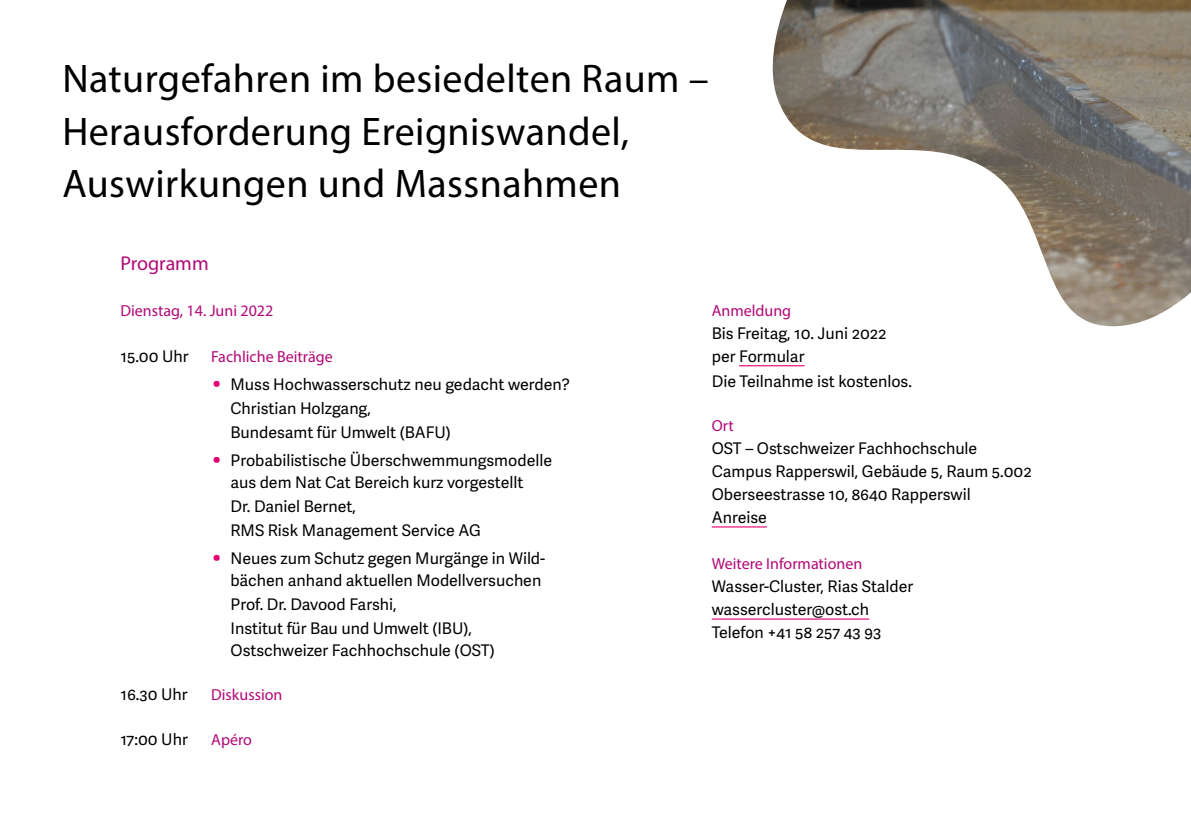
<style>
.page{position:relative;width:1191px;height:840px;background:#fff}
.page>*{position:absolute;margin:0;border:0;box-sizing:border-box;transform-origin:0 0}
.t1{font:40px/52px "Myriad Pro";letter-spacing:.01em;color:#000}
.t2{font:20px "Myriad Pro";letter-spacing:-.005em;color:#b20776}
.t3{font:16px/23px "Adelle Sans";color:#000}
.t4{font:16px "Myriad Pro";color:#b20776}
.s1{font-size:22px;color:#e50071}
</style>
<div class="page">
<hr style="left:739px;top:365px;width:65px;height:1px;background:#e50071">
<hr style="left:711px;top:526px;width:56px;height:1px;background:#e50071">
<hr style="left:711px;top:618px;width:158px;height:1px;background:#e50071">
<img style="left:772px;top:0;width:419px;height:327px">
<h1 class="t1" style="left:62px;top:52px;width:648px">Naturgefahren im besiedelten Raum –<br>Herausforderung Ereigniswandel,<br>Auswirkungen und Massnahmen</h1>
<p class="t2" style="left:120px;top:250px;width:90px">Programm</p>
<p class="t4" style="left:120px;top:300px;width:154px">Dienstag, 14. Juni 2022</p>
<p class="t3" style="left:120px;top:345px;width:70px">15.00 Uhr</p>
<p class="t4" style="left:211px;top:346px;width:123px">Fachliche Beiträge</p>
<p class="t3" style="left:230px;top:372px;width:341px;line-height:24px;text-indent:-18px"><span class="s1">•</span> Muss Hochwasserschutz neu gedacht werden?<br>Christian Holzgang,<br>Bundesamt für Umwelt (BAFU)</p>
<p class="t3" style="left:230px;top:449px;width:323px;line-height:22px;text-indent:-18px"><span class="s1">•</span> Probabilistische Überschwemmungsmodelle aus dem Nat Cat Bereich kurz vorgestellt</p>
<p class="t3" style="left:230px;top:494px;width:252px;line-height:24px">Dr. Daniel Bernet,<br>RMS Risk Management Service AG</p>
<p class="t3" style="left:212px;top:547px;width:334px;line-height:22px;text-align:right"><span class="s1">•</span> Neues zum Schutz gegen Murgänge in Wild&shy;bächen anhand aktuellen Modellversuchen</p>
<p class="t3" style="left:230px;top:592px;width:243px;line-height:24px">Prof. Dr. Davood Farshi,<br>Institut für Bau und Umwelt (IBU),</p>
<p class="t3" style="left:230px;top:639px;width:266px">Ostschweizer Fachhochschule (OST)</p>
<p class="t3" style="left:120px;top:683px;width:69px">16.30 Uhr</p>
<p class="t4" style="left:211px;top:684px;width:73px">Diskussion</p>
<p class="t3" style="left:120px;top:728px;width:69px">17:00 Uhr</p>
<p class="t4" style="left:211px;top:729px;width:42px">Apéro</p>
<p class="t4" style="left:711px;top:300px;width:81px">Anmeldung</p>
<p class="t3" style="left:711px;top:322px;width:176px">Bis Freitag, 10. Juni 2022 per Formular</p>
<p class="t3" style="left:711px;top:370px;width:202px">Die Teilnahme ist kostenlos.</p>
<p class="t4" style="left:711px;top:415px;width:23px">Ort</p>
<p class="t3" style="left:711px;top:437px;width:321px">OST – Ostschweizer Fachhochschule<br>Campus Rapperswil, Gebäude 5, Raum 5.002<br>Oberseestrasse 10, 8640 Rapperswil<br>Anreise</p>
<p class="t4" style="left:711px;top:553px;width:152px">Weitere Informationen</p>
<p class="t3" style="left:711px;top:575px;width:203px">Wasser-Cluster, Rias Stalder wassercluster@ost.ch<br>Telefon +41 58 257 43 93</p>
</div>
